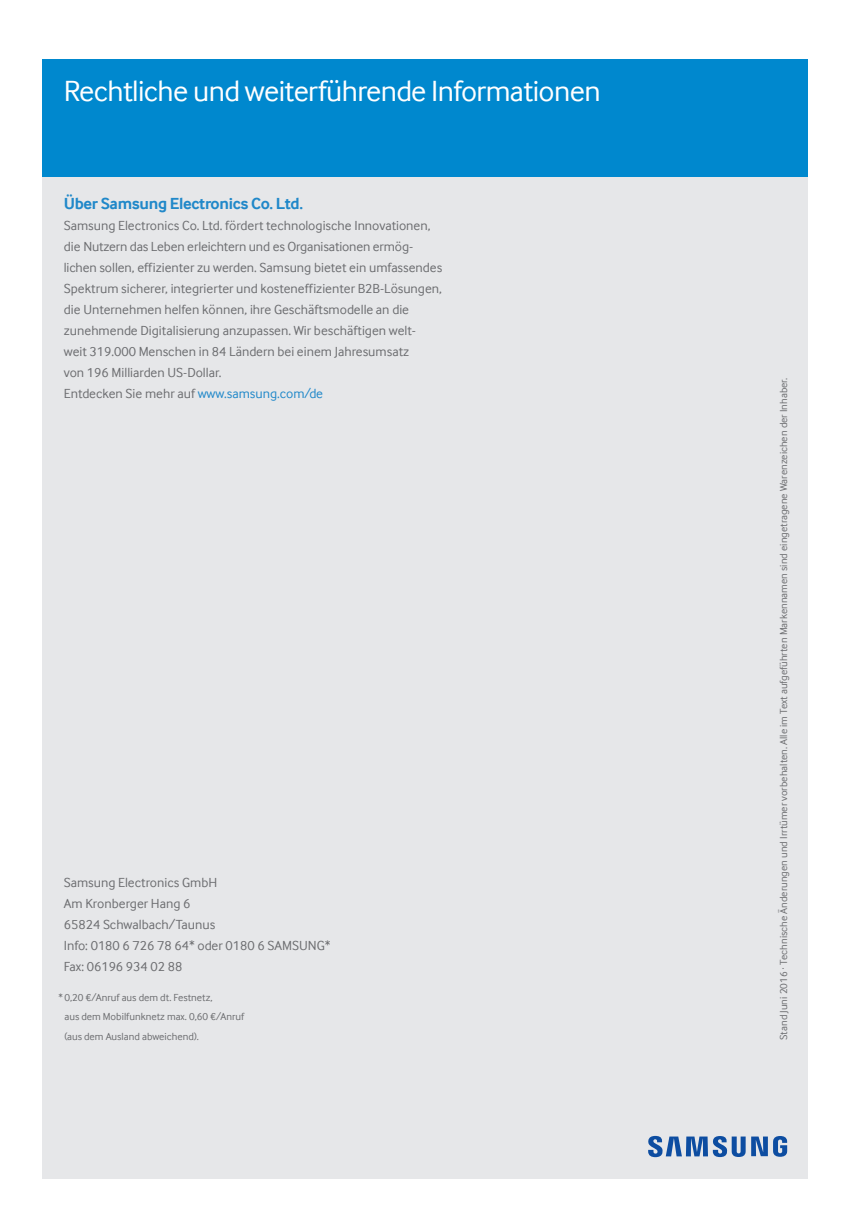
<style>
.page{position:relative;width:851px;height:1221px;background:#fff}
.page>*{position:absolute;margin:0;border:0;box-sizing:border-box;transform-origin:0 0}
.t1{font:30px "Samsung Inter Face";letter-spacing:-.02em;color:#fff}
.t2{font:700 16.5px "Samsung Inter Face";letter-spacing:-.02em;color:#2088c9}
.t3{font:13.5px/21px "Samsung Inter Face";color:#6c6d70}
.t4{font:10.5px/19.5px "Samsung Inter Face";color:#6c6d70}
.s1{color:#2088c9}
</style>
<div class="page">
<div style="left:43px;top:148px;width:765px;height:1030px;background:#e6e7e9"></div>
<div style="left:43px;top:60px;width:765px;height:117px;background:#0088ce"></div>
<svg style="left:751px;top:1136px;width:16px;height:20px"></svg>
<svg style="left:648px;top:1135px;width:97px;height:22px"></svg>
<svg style="left:773px;top:1136px;width:14px;height:20px"></svg>
<h1 class="t1" style="left:64px;top:74px;width:538px">Rechtliche und weiterführende Informationen</h1>
<p class="t2" style="left:64px;top:193px;width:241px">Über Samsung Electronics Co. Ltd.</p>
<p class="t3" style="left:64px;top:215px;width:380px">Samsung Electronics Co. Ltd. fördert technologische Innovationen, die Nutzern das Leben erleichtern und es Organisationen ermög&shy;lichen sollen, effizienter zu werden. Samsung bietet ein umfassendes Spektrum sicherer, integrierter und kosteneffizienter B2B-Lösungen, die Unternehmen helfen können, ihre Geschäftsmodelle an die zunehmende Digitalisierung anzupassen. Wir beschäftigen welt&shy;weit 319.000 Menschen in 84 Ländern bei einem Jahresumsatz<br>von 196 Milliarden US-Dollar.<br>Entdecken Sie mehr auf <span class="s1">www.samsung.com/de</span></p>
<p class="t3" style="left:64px;top:872px;width:268px">Samsung Electronics GmbH<br>Am Kronberger Hang 6<br>65824 Schwalbach/Taunus<br>Info: 0180 6 726 78 64* oder 0180 6 SAMSUNG*<br>Fax: 06196 934 02 88</p>
<p class="t4" style="left:64px;top:987px;width:181px;text-indent:-6px">* 0,20 €/Anruf aus dem dt. Festnetz,<br>aus dem Mobilfunknetz max. 0,60 €/Anruf (aus dem Ausland abweichend).</p>
<p class="t4" style="left:773px;top:1039px;width:664px;rotate:-90deg">Stand Juni 2016 · Technische Änderungen und Irrtümer vorbehalten. Alle im Text aufgeführten Markennamen sind eingetragene Warenzeichen der Inhaber.</p>
</div>
